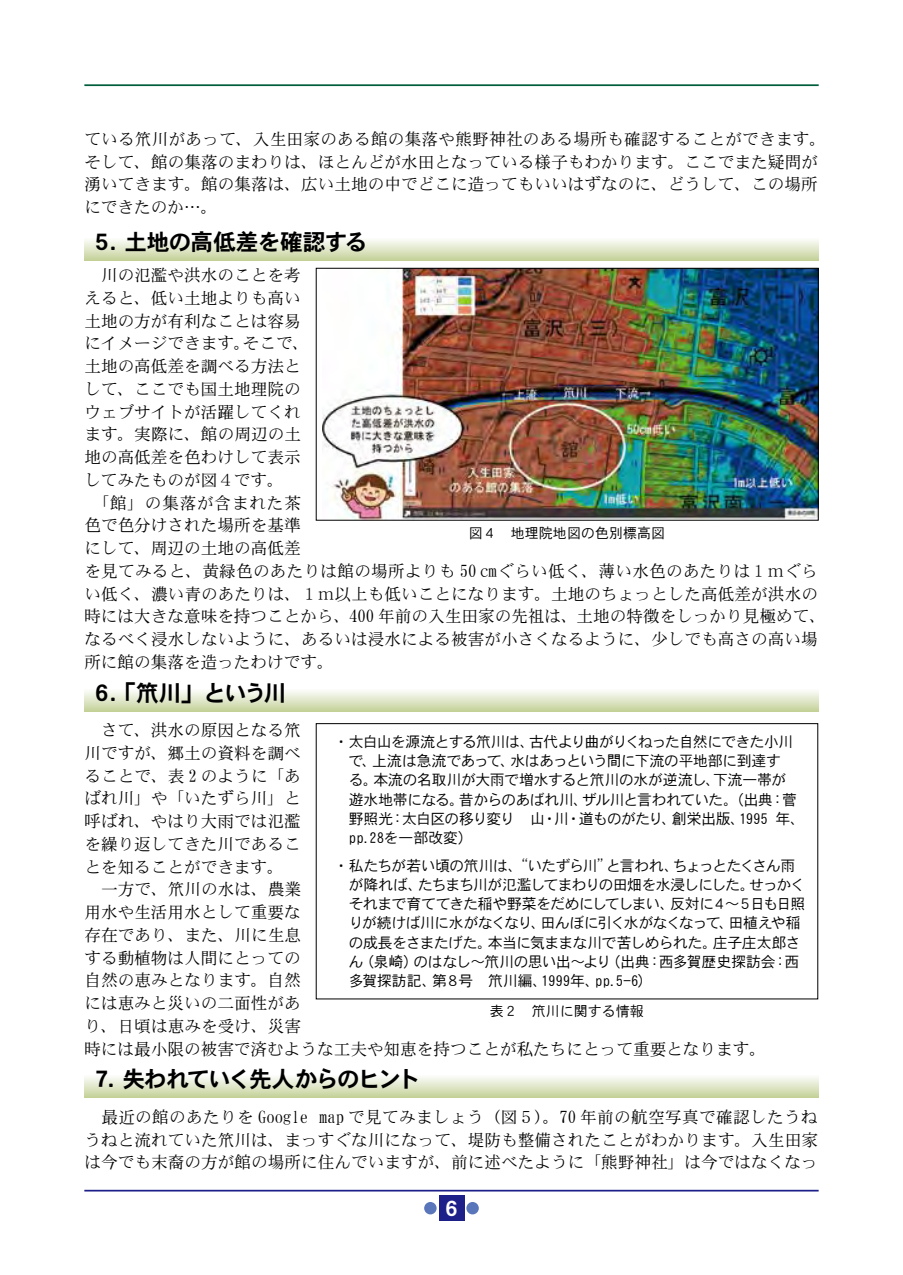
<style>
.page{position:relative;width:903px;height:1275px;background:#fff}
.page>*{position:absolute;margin:0;border:0;box-sizing:border-box;transform-origin:0 0}
.t1{font:22.75px "DFHS Gothic W7 WIN RKSJ H";letter-spacing:-.07em;color:#000}
.t2{font:22.75px "DFHS Gothic W7 WIN RKSJ H";letter-spacing:-.025em;color:#000}
.t3{font:22.75px "DFHS Gothic W7 WIN RKSJ H";letter-spacing:-.045em;color:#000}
.t4{font:21px "DFHS Gothic W7 WING RKSJ H";color:#fff}
.t5{font:16.62px/22.8px "DFHS Mincho W3 WIN RKSJ H";letter-spacing:.005em;color:#000}
.t6{font:14.88px/19.2px "DFHS Gothic W3 WIN RKSJ H";letter-spacing:-.04em;color:#000}
.t7{font:14px "DFHS Gothic W3 WIN RKSJ H";color:#000}
</style>
<div class="page">
<hr style="left:84px;top:1190px;width:735px;height:1px;background:#1d2088">
<div style="left:439px;top:1196px;width:25px;height:25px;background:#1d2088"></div>
<div style="left:466px;top:1202px;width:13px;height:12px;background:#5976ba;border-radius:50%"></div>
<div style="left:424px;top:1202px;width:13px;height:12px;background:#5976ba;border-radius:50%"></div>
<hr style="left:84px;top:84px;width:735px;height:2px;background:#005e3c">
<svg style="left:84px;top:240px;width:735px;height:20px;background:#dee5c6"></svg>
<div style="left:84px;top:688px;width:735px;height:24px;background:linear-gradient(to bottom,#fff,#c6d39c)"></div>
<svg style="left:84px;top:1077px;width:735px;height:20px;background:#dee5c7"></svg>
<img style="left:322px;top:270px;width:495px;height:249px">
<div style="left:316px;top:268px;width:503px;height:253px;border:1px solid #000"></div>
<div style="left:316px;top:723px;width:502px;height:276px;border:1px solid #000"></div>
<p class="t5" style="left:84px;top:128px;width:743px">ている笊川があって、入生田家のある館の集落や熊野神社のある場所も確認することができます。そして、館の集落のまわりは、ほとんどが水田となっている様子もわかります。ここでまた疑問が湧いてきます。館の集落は、広い土地の中でどこに造ってもいいはずなのに、どうして、この場所にできたのか…。</p>
<h1 class="t2" style="left:91px;top:230px;width:279px">５.土地の高低差を確認する</h1>
<p class="t5" style="left:84px;top:264px;width:743px">　川の氾濫や洪水のことを考<br>えると、低い土地よりも高い<br>土地の方が有利なことは容易<br>にイメージできます。そこで、<br>土地の高低差を調べる方法と<br>して、ここでも国土地理院の<br>ウェブサイトが活躍してくれ<br>ます。実際に、館の周辺の土<br>地の高低差を色わけして表示<br>してみたものが図４です。<br>　「館」の集落が含まれた茶<br>色で色分けされた場所を基準<br>にして、周辺の土地の高低差<br>を見てみると、黄緑色のあたりは館の場所よりも 50 ㎝ぐらい低く、薄い水色のあたりは１ｍぐらい低く、濃い青のあたりは、１ｍ以上も低いことになります。土地のちょっとした高低差が洪水の時には大きな意味を持つことから、400 年前の入生田家の先祖は、土地の特徴をしっかり見極めて、なるべく浸水しないように、あるいは浸水による被害が小さくなるように、少しでも高さの高い場所に館の集落を造ったわけです。</p>
<p class="t7" style="left:469px;top:526px;width:197px">図４　地理院地図の色別標高図</p>
<h1 class="t3" style="left:91px;top:682px;width:198px">６.「笊川」という川</h1>
<p class="t5" style="left:84px;top:719px;width:683px">　さて、洪水の原因となる笊<br>川ですが、郷土の資料を調べ<br>ることで、表 2 のように「あ<br>ばれ川」や「いたずら川」と<br>呼ばれ、やはり大雨では氾濫<br>を繰り返してきた川であるこ<br>とを知ることができます。<br>　一方で、笊川の水は、農業<br>用水や生活用水として重要な<br>存在であり、また、川に生息<br>する動植物は人間にとっての<br>自然の恵みとなります。自然<br>には恵みと災いの二面性があ<br>り、日頃は恵みを受け、災害<br>時には最小限の被害で済むような工夫や知恵を持つことが私たちにとって重要となります。</p>
<p class="t6" style="left:349px;top:732px;width:458px;text-indent:-15px">・太白山を源流とする笊川は、古代より曲がりくねった自然にできた小川で、上流は急流であって、水はあっという間に下流の平地部に到達す<br>る。本流の名取川が大雨で増水すると笊川の水が逆流し、下流一帯が<br>遊水地帯になる。昔からのあばれ川、ザル川と言われていた。（出典：菅野照光：太白区の移り変り　山・川・道ものがたり、創栄出版、1995 年、pp.28を一部改変）</p>
<p class="t6" style="left:349px;top:856px;width:458px;text-indent:-15px">・私たちが若い頃の笊川は、“いたずら川”と言われ、ちょっとたくさん雨が降れば、たちまち川が氾濫してまわりの田畑を水浸しにした。せっかくそれまで育ててきた稲や野菜をだめにしてしまい、反対に４～５日も日照りが続けば川に水がなくなり、田んぼに引く水がなくなって、田植えや稲の成長をさまたげた。本当に気ままな川で苦しめられた。庄子庄太郎さん（泉崎）のはなし～笊川の思い出～より（出典：西多賀歴史探訪会：西多賀探訪記、第８号　笊川編、1999年、pp.5-6）</p>
<p class="t7" style="left:490px;top:1004px;width:155px">表２　笊川に関する情報</p>
<h1 class="t1" style="left:91px;top:1067px;width:331px">７. 失われていく先人からのヒント</h1>
<p class="t5" style="left:84px;top:1106px;width:735px;text-align:justify">　最近の館のあたりを Google map で見てみましょう（図５）。70 年前の航空写真で確認したうねうねと流れていた笊川は、まっすぐな川になって、堤防も整備されたことがわかります。入生田家は今でも末裔の方が館の場所に住んでいますが、前に述べたように「熊野神社」は今ではなくなっ</p>
<p class="t4" style="left:435px;top:1201px;width:23px">16</p>
</div>
